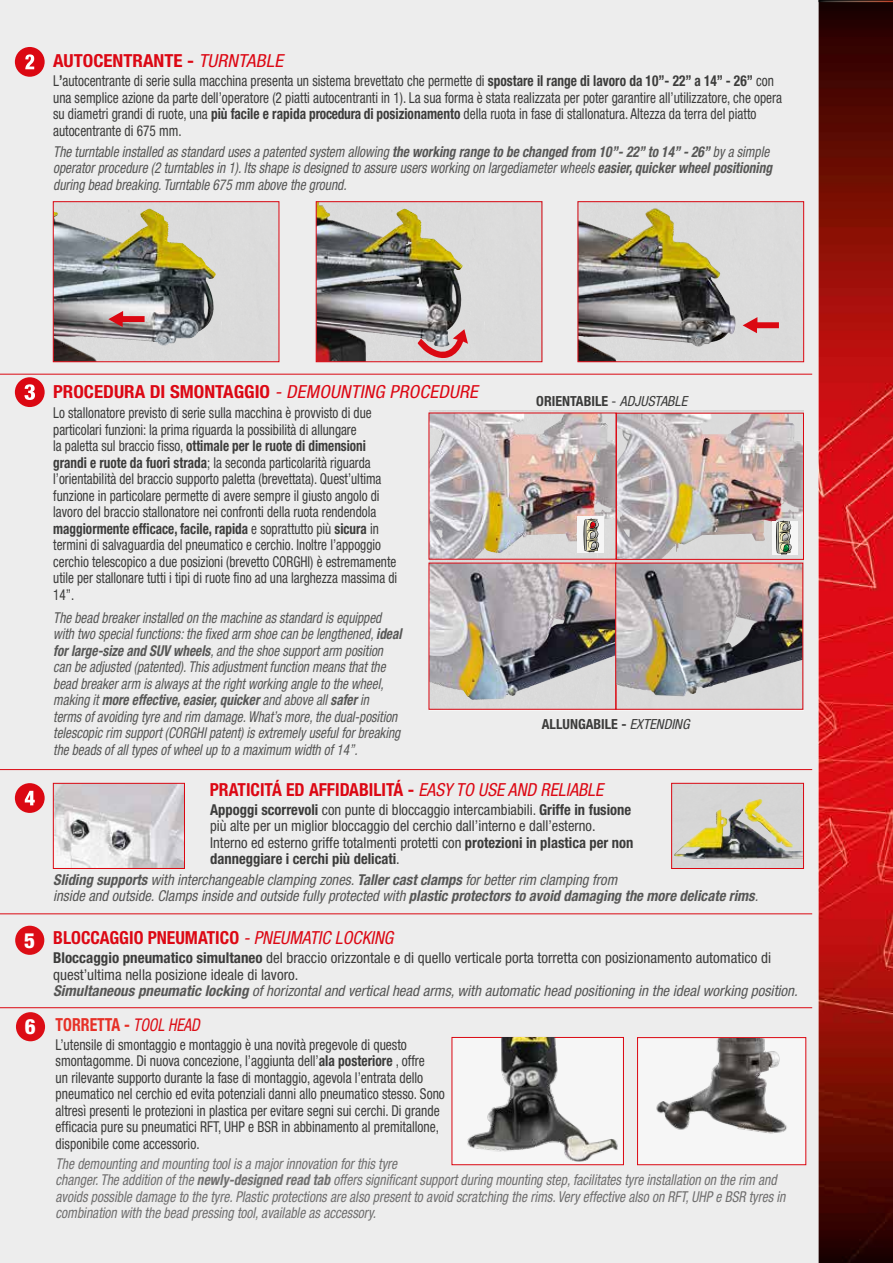
<style>
.page{position:relative;width:893px;height:1263px;background:#fff}
.page>*{position:absolute;margin:0;border:0;box-sizing:border-box;transform-origin:0 0}
.t1{font:800 condensed 21px "Helvetica Neue LT Std";color:#fff}
.t2{font:700 condensed 18px "Helvetica Neue LT Std";color:#dc0814}
.t3{font:700 condensed 18px "Helvetica Neue LT Std";color:#dc0814;scale:1.05 1}
.t4{font:700 condensed 18px "Helvetica Neue LT Std";color:#e63027;scale:.88 1}
.t5{font:condensed 15px/16.5px "Helvetica Neue LT Std";color:#3c3c3b;scale:.88 1}
.t6{font:italic condensed 15px/16.5px "Helvetica Neue LT Std";color:#575756;scale:.88 1}
.t7{font:condensed 15px/16.5px "Helvetica Neue LT Std";color:#3c3c3b}
.t8{font:condensed 15px/16.5px "Helvetica Neue LT Std";color:#3c3c3b;scale:.9 1}
.t9{font:condensed 15px/16.5px "Helvetica Neue LT Std";color:#3c3c3b;scale:.89 1}
.t10{font:italic condensed 15px/16.5px "Helvetica Neue LT Std";color:#706f6f;scale:.9 1}
.t11{font:italic condensed 15px/16.5px "Helvetica Neue LT Std";color:#575756;scale:.89 1}
.t12{font:italic condensed 15px/16.5px "Helvetica Neue LT Std";color:#575756}
.t13{font:700 condensed 13.95px "Helvetica Neue LT Std";color:#3c3c3b}
.s1{font-weight:400;font-style:italic}
.s2{font-weight:700}
.s3{font-weight:400}
.s4{font-weight:700;font-style:italic;color:#575756}
.s5{font-style:italic;color:#575756}
.s6{font-weight:400;font-style:italic;font-size:17.55px;color:#dc0d15}
</style>
<div class="page">
<img style="left:0;top:0;width:893px;height:1263px">
<svg style="left:819px;top:0;width:74px;height:2px"></svg>
<img style="left:55px;top:203px;width:222px;height:157px">
<img style="left:55px;top:209px;width:94px;height:127px">
<div style="left:53px;top:201px;width:226px;height:161px;border:1px solid #db0812"></div>
<svg style="left:108px;top:311px;width:37px;height:16px"></svg>
<div style="left:580px;top:203px;width:222px;height:157px;background:#dbdbdb"></div>
<img style="left:580px;top:208px;width:157px;height:152px">
<div style="left:578px;top:201px;width:226px;height:161px;border:1px solid #db0812"></div>
<svg style="left:743px;top:317px;width:36px;height:16px"></svg>
<div style="left:450px;top:203px;width:90px;height:157px;background:#dbdbdb"></div>
<svg style="left:418px;top:329px;width:50px;height:34px"></svg>
<img style="left:318px;top:203px;width:132px;height:157px">
<div style="left:316px;top:201px;width:226px;height:161px;border:1px solid #db0812"></div>
<img style="left:429px;top:411px;width:375px;height:299px">
<img style="left:431px;top:415px;width:169px;height:31px">
<div style="left:578px;top:517px;width:26px;height:36px;background:#f6f6f6"></div>
<svg style="left:583px;top:518px;width:16px;height:34px"></svg>
<img style="left:618px;top:415px;width:169px;height:43px">
<div style="left:616px;top:413px;width:188px;height:147px;border:1px solid #db0812"></div>
<div style="left:772px;top:521px;width:26px;height:33px;background:#f6f6f6"></div>
<svg style="left:776px;top:521px;width:15px;height:33px"></svg>
<img style="left:431px;top:565px;width:183px;height:135px">
<img style="left:617px;top:565px;width:184px;height:131px">
<div style="left:615px;top:563px;width:188px;height:146px;border:1px solid #db0812"></div>
<img style="left:55px;top:785px;width:128px;height:82px">
<div style="left:53px;top:783px;width:132px;height:86px;border:1px solid #db0812"></div>
<img style="left:673px;top:785px;width:129px;height:82px">
<img style="left:684px;top:799px;width:109px;height:48px">
<div style="left:671px;top:783px;width:133px;height:86px;border:1px solid #db0812"></div>
<hr style="left:0;top:769px;width:812px;height:1px;background:#db0812">
<hr style="left:0;top:374px;width:812px;height:1px;background:#db0812">
<hr style="left:0;top:913px;width:812px;height:1px;background:#db0812">
<hr style="left:0;top:1007px;width:812px;height:1px;background:#db0812">
<div style="left:452px;top:1037px;width:172px;height:128px;background:#f6f6f6;border:1px solid #db0812"></div>
<img style="left:462px;top:1037px;width:159px;height:124px">
<div style="left:637px;top:1037px;width:169px;height:128px;background:#f6f6f6;border:1px solid #db0812"></div>
<img style="left:653px;top:1038px;width:143px;height:96px">
<div style="left:15px;top:47px;width:30px;height:30px;background:#db0812;border-radius:50%"></div>
<svg style="left:25px;top:54px;width:9px;height:15px"></svg>
<div style="left:15px;top:377px;width:30px;height:30px;background:#db0812;border-radius:50%"></div>
<svg style="left:25px;top:384px;width:10px;height:16px"></svg>
<div style="left:15px;top:783px;width:30px;height:30px;background:#db0812;border-radius:50%"></div>
<svg style="left:25px;top:791px;width:10px;height:14px"></svg>
<div style="left:15px;top:926px;width:29px;height:29px;background:#dc0d15;border-radius:50%"></div>
<div style="left:16px;top:1012px;width:29px;height:29px;background:#dc0d15;border-radius:50%"></div>
<p class="t3" style="left:53px;top:50px;width:224px">AUTOCENTRANTE - <span class="s1">TURNTABLE</span></p>
<p class="t9" style="left:53px;top:73px;width:820px">L<span class="s2">’</span>autocentrante di serie sulla macchina presenta un sistema brevettato che permette di <span class="s2">spostare il range di lavoro da 10”- 22” a 14” - 26”</span> con una semplice azione da parte dell’operatore (2 piatti autocentranti in 1). La sua forma è stata realizzata per poter garantire all’utilizzatore, che opera su diametri grandi di ruote, una <span class="s2">più facile e rapida procedura di posizionamento</span> della ruota in fase di stallonatura. Altezza da terra del piatto autocentrante di 675 mm.</p>
<p class="t11" style="left:53px;top:143px;width:809px">The turntable installed as standard uses a patented system allowing <span class="s2">the working range to be changed from 10”- 22” to 14” - 26”</span> by a simple operator procedure (2 turntables in 1). Its shape is designed to assure users working on largediameter wheels <span class="s2">easier, quicker wheel positioning </span>during bead breaking. Turntable 675 mm above the ground.</p>
<h1 class="t1" style="left:24px;top:927px;width:12px">5</h1>
<h1 class="t1" style="left:25px;top:1013px;width:12px">6</h1>
<p class="t3" style="left:53px;top:381px;width:410px">PROCEDURA DI SMONTAGGIO <span class="s1">-DEMOUNTING PROCEDURE</span></p>
<p class="t5" style="left:53px;top:405px;width:392px">Lo stallonatore previsto di serie sulla macchina è provvisto di due particolari funzioni: la prima riguarda la possibilità di allungare<br>la paletta sul braccio fisso, <span class="s2">ottimale per le ruote di dimensioni grandi e ruote da fuori strada</span>; la seconda particolarità riguarda l’orientabilità del braccio supporto paletta (brevettata). Quest’ultima funzione in particolare permette di avere sempre il giusto angolo di lavoro del braccio stallonatore nei confronti della ruota rendendola <span class="s2">maggiormente efficace, facile, rapida</span> e soprattutto più <span class="s2">sicura</span> in termini di salvaguardia del pneumatico e cerchio. Inoltre l’appoggio cerchio telescopico a due posizioni (brevetto CORGHI) è estremamente utile per stallonare tutti i tipi di ruote fino ad una larghezza massima di 14”.</p>
<p class="t6" style="left:53px;top:609px;width:401px">Thebeadbreakerinstalledonthemachineasstandardisequipped withtwospecialfunctions:thefixedarm shoecanbelengthened,<span class="s2">ideal forlarge-sizeand SUV wheels</span>,andtheshoesupportarm position canbeadjusted(patented).Thisadjustmentfunctionmeansthatthe beadbreakerarm isalwaysattherightworkingangletothewheel, makingit<span class="s2">moreeffective,easier,quicker</span>andaboveall<span class="s2">safer</span>in termsofavoidingtyreandrim damage.What’smore,thedual-position telescopicrim support(CORGHIpatent) isextremelyusefulforbreaking thebeadsofalltypesofwheeluptoamaximum widthof14”.</p>
<p class="t13" style="left:536px;top:393px;width:152px">ORIENTABILE <span class="s3">-</span> <span class="s1">ADJUSTABLE</span></p>
<p class="t13" style="left:542px;top:716px;width:149px">ALLUNGABILE - <span class="s1">EXTENDING</span></p>
<p class="t2" style="left:210px;top:779px;width:399px">PRATICITÁ ED AFFIDABILITÁ - <span class="s1">EASY TO USE AND RELIABLE</span></p>
<p class="t7" style="left:210px;top:801px;width:425px"><span class="s2">Appoggi scorrevoli</span> con punte di bloccaggio intercambiabili. <span class="s2">Griffe in fusione </span>più alte per un miglior bloccaggio del cerchio dall’interno e dall’esterno.<br>Interno ed esterno griffe totalmenti protetti con <span class="s2">protezioni in plastica per non danneggiare i cerchi più delicati</span>.</p>
<p class="t12" style="left:53px;top:871px;width:707px"><span class="s2">Sliding supports</span> with interchangeable clamping zones. <span class="s2">Taller cast clamps</span> for better rim clamping from<br>inside and outside. Clamps inside and outside fully protected with <span class="s2">plastic protectors to avoid damaging the more delicate rims</span>.</p>
<p class="t2" style="left:53px;top:926px;width:346px">BLOCCAGGIO PNEUMATICO <span class="s1">-PNEUMATIC LOCKING</span></p>
<p class="t7" style="left:53px;top:949px;width:746px"><span class="s2">Bloccaggio pneumatico simultaneo</span> del braccio orizzontale e di quello verticale porta torretta con posizionamento automatico di quest’ultima nella posizione ideale di lavoro.<br><span class="s4">Simultaneous pneumatic locking</span> <span class="s5">of horizontal and vertical head arms, with automatic head positioning in the ideal working position.</span></p>
<p class="t4" style="left:56px;top:1014px;width:165px">TORRETTA - <span class="s6">TOOL HEAD</span></p>
<p class="t8" style="left:56px;top:1036px;width:434px">L’utensile di smontaggio e montaggio è una novità pregevole di questo smontagomme. Di nuova concezione, l’aggiunta dell’<span class="s2">ala posteriore</span> , offre<br>un rilevante supporto durante la fase di montaggio, agevola l’entrata dello pneumatico nel cerchio ed evita potenziali danni allo pneumatico stesso. Sono altresì presenti le protezioni in plastica per evitare segni sui cerchi. Di grande efficacia pure su pneumatici RFT, UHP e BSR in abbinamento al premitallone, disponibile come accessorio.</p>
<p class="t10" style="left:56px;top:1156px;width:381px">The demounting and mounting tool is a major innovation for this tyre</p>
<p class="t10" style="left:56px;top:1172px;width:812px">changer. The addition of the <span class="s2">newly-designed read tab</span> offers significant support during mounting step, facilitates tyre installation on the rim and avoids possible damage to the tyre. Plastic protections are also present to avoid scratching the rims. Very effective also on RFT, UHP e BSR tyres in combination with the bead pressing tool, available as accessory.</p>
</div>
